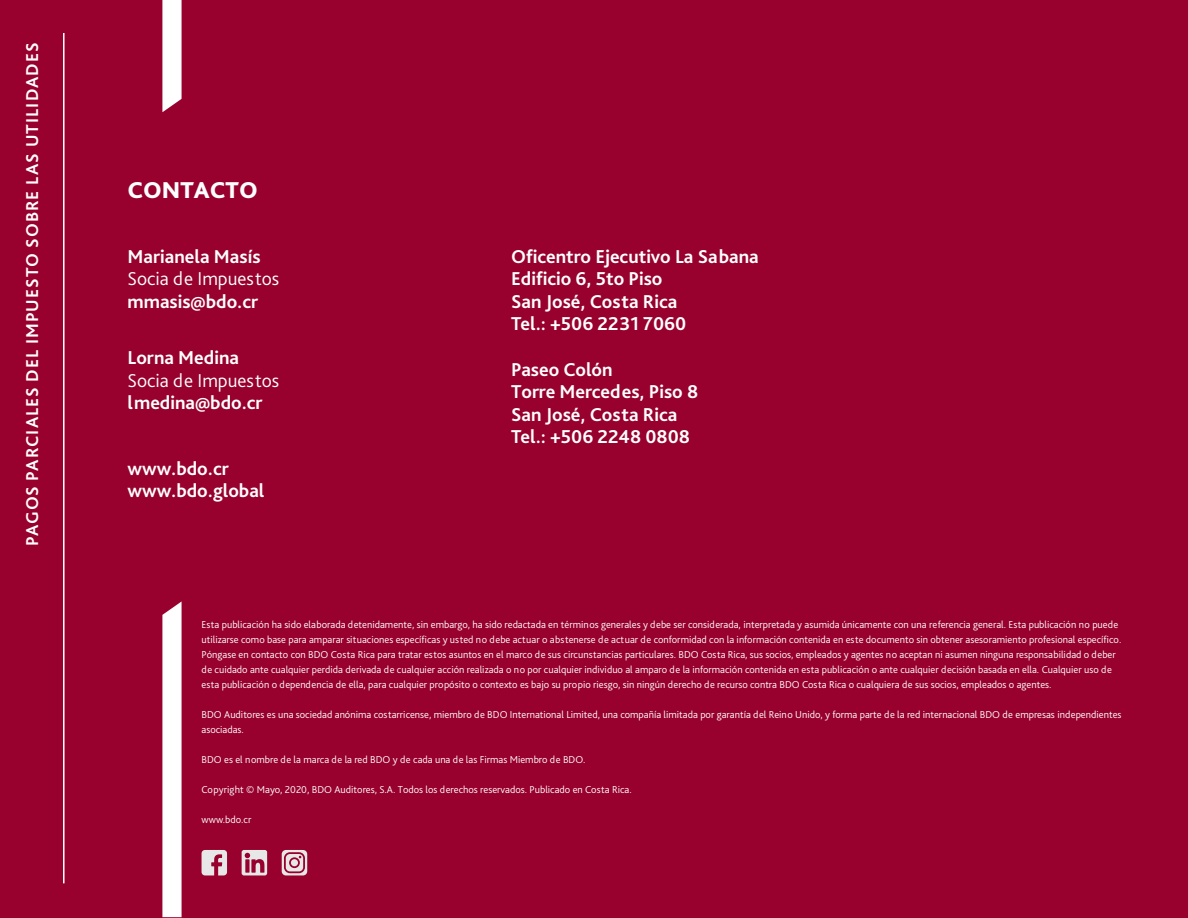
<style>
.page{position:relative;width:1188px;height:918px;background:#98002e}
.page>*{position:absolute;margin:0;border:0;box-sizing:border-box;transform-origin:0 0}
.t1{font:800 24px "Bliss Pro";color:#fff}
.t2{font:700 19.5px/22.5px "Bliss Pro";color:#fff}
.t3{font:300 19.5px "Bliss Pro";color:#fff}
.t4{font:700 18px "Bliss Pro";letter-spacing:.06em;color:#fff}
.t5{font:300 10.5px/15px "Bliss Pro";color:#fff}
</style>
<div class="page">
<svg style="left:162px;top:0;width:20px;height:112px;background:#f4e5ea"></svg>
<svg style="left:162px;top:601px;width:20px;height:316px;background:#f8eef1"></svg>
<hr style="left:63px;top:33px;width:2px;height:850px;background:#fff">
<svg style="left:202px;top:850px;width:25px;height:25px"></svg>
<svg style="left:242px;top:850px;width:25px;height:25px"></svg>
<svg style="left:282px;top:850px;width:25px;height:25px"></svg>
<h3 class="t4" style="left:21px;top:546px;width:505px;rotate:-90deg">Pagos Parciales del I mpuesto sobre las Utilidades</h3>
<h1 class="t1" style="left:128px;top:175px;width:132px">CONTACTO</h1>
<h2 class="t2" style="left:128px;top:245px;width:135px">Marianela Masís</h2>
<h2 class="t3" style="left:128px;top:267px;width:153px">Socia de Impuestos</h2>
<h2 class="t2" style="left:128px;top:290px;width:132px">mmasis@bdo.cr</h2>
<h2 class="t2" style="left:128px;top:346px;width:113px">Lorna Medina</h2>
<h2 class="t3" style="left:128px;top:368px;width:153px">Socia de Impuestos</h2>
<h2 class="t2" style="left:128px;top:391px;width:137px">lmedina@bdo.cr</h2>
<h2 class="t2" style="left:128px;top:456px;width:138px">www.bdo.cr www.bdo.global</h2>
<h2 class="t2" style="left:511px;top:245px;width:249px">Oficentro Ejecutivo La Sabana<br>Edificio 6, 5to Piso<br>San José, Costa Rica<br>Tel.: +506 2231 7060</h2>
<h2 class="t2" style="left:511px;top:358px;width:189px">Paseo Colón<br>Torre Mercedes, Piso 8<br>San José, Costa Rica<br>Tel.: +506 2248 0808</h2>
<p class="t5" style="left:202px;top:617px;width:921px">Esta publicación ha sido elaborada detenidamente, sin embargo, ha sido redactada en términos generales y debe ser considerada, interpretada y asumida únicamente con una referencia general. Esta publicación no puede utilizarse como base para amparar situaciones específicas y usted no debe actuar o abstenerse de actuar de conformidad con la información contenida en este documento sin obtener asesoramiento profesional específico.<br>Póngase en contacto con BDO Costa Rica para tratar estos asuntos en el marco de sus circunstancias particulares. BDO Costa Rica, sus socios, empleados y agentes no aceptan ni asumen ninguna responsabilidad o deber de cuidado ante cualquier perdida derivada de cualquier acción realizada o no por cualquier individuo al amparo de la información contenida en esta publicación o ante cualquier decisión basada en ella. Cualquier uso de esta publicación o dependencia de ella, para cualquier propósito o contexto es bajo su propio riesgo, sin ningún derecho de recurso contra BDO Costa Rica o cualquiera de sus socios, empleados o agentes.</p>
<p class="t5" style="left:202px;top:707px;width:921px">BDO Auditores es una sociedad anónima costarricense, miembro de BDO International Limited, una compañía limitada por garantía del Reino Unido, y forma parte de la red internacional BDO de empresas independientes asociadas.</p>
<p class="t5" style="left:202px;top:752px;width:386px">BDO es el nombre de la marca de la red BDO y de cada una de las Firmas Miembro de BDO.</p>
<p class="t5" style="left:202px;top:782px;width:432px">Copyright © Mayo, 2020, BDO Auditores, S.A. Todos los derechos reservados. Publicado en Costa Rica.</p>
<p class="t5" style="left:202px;top:812px;width:51px">www.bdo.cr</p>
</div>
